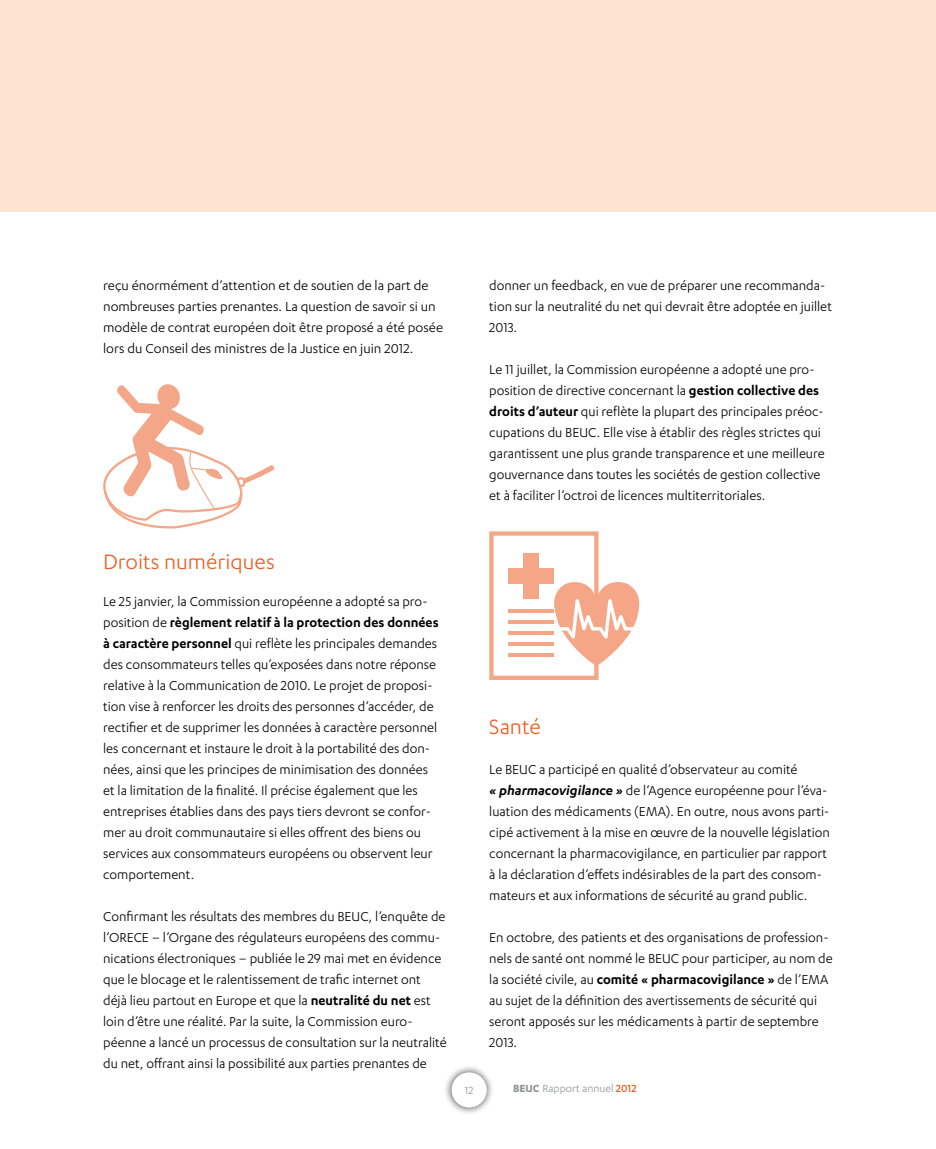
<style>
.page{position:relative;width:936px;height:1149px;background:#fff}
.page>*{position:absolute;margin:0;border:0;box-sizing:border-box;transform-origin:0 0}
.t1{font:24px "Karbon";color:#ee6025}
.t2{font:15px/21px "Karbon";color:#000}
.t3{font:12px "Karbon";color:#939598}
.s1{font-weight:600}
.s2{font-weight:600;font-style:italic}
.s3{font-weight:700}
.s4{font-weight:500;color:#ee6025}
</style>
<div class="page">
<div style="left:0;top:1px;width:934px;height:210px;background:#fde3d2"></div>
<svg style="left:103px;top:384px;width:172px;height:144px"></svg>
<svg style="left:489px;top:531px;width:150px;height:148px"></svg>
<div style="left:508px;top:568px;width:46px;height:15px;background:#f5a687"></div>
<div style="left:523px;top:553px;width:16px;height:45px;background:#f5a687"></div>
<hr style="left:508px;top:609px;width:46px;height:3px;background:#ed5e26">
<hr style="left:508px;top:620px;width:46px;height:3px;background:#ed5e26">
<hr style="left:508px;top:631px;width:46px;height:3px;background:#ed5e26">
<hr style="left:508px;top:642px;width:46px;height:4px;background:#f5a687">
<hr style="left:508px;top:653px;width:46px;height:4px;background:#f5a687">
<div style="left:444px;top:1064px;width:50px;height:51px;background:#000;opacity:.75"></div>
<div style="left:451px;top:1071px;width:35px;height:36px;background:#fff;border-radius:50%"></div>
<p class="t2" style="left:103px;top:275px;width:341px">reçu énormément d’attention et de soutien de la part de nombreuses parties prenantes. La question de savoir si un modèle de contrat européen doit être proposé a été posée lors du Conseil des ministres de la Justice en juin 2012.</p>
<p class="t2" style="left:489px;top:275px;width:344px">donner un feedback, en vue de préparer une recommanda&shy;tion sur la neutralité du net qui devrait être adoptée en juillet<br>2013.</p>
<p class="t2" style="left:489px;top:359px;width:337px">Le 11 juillet, la Commission européenne a adopté une pro&shy;position de directive concernant la <span class="s1">gestion collective des droits d’auteur</span> qui reflète la plupart des principales préoc&shy;cupations du BEUC. Elle vise à établir des règles strictes qui garantissent une plus grande transparence et une meilleure gouvernance dans toutes les sociétés de gestion collective et à faciliter l’octroi de licences multiterritoriales.</p>
<h1 class="t1" style="left:103px;top:548px;width:173px">Droits numériques</h1>
<p class="t2" style="left:103px;top:590px;width:337px">Le 25 janvier, la Commission européenne a adopté sa pro&shy;position de <span class="s1">règlement relatif à la protection des données à caractère personnel</span> qui reflète les principales demandes des consommateurs telles qu’exposées dans notre réponse relative à la Communication de 2010. Le projet de proposi&shy;tion vise à renforcer les droits des personnes d’accéder, de rectifier et de supprimer les données à caractère personnel les concernant et instaure le droit à la portabilité des don&shy;nées, ainsi que les principes de minimisation des données et la limitation de la finalité. Il précise également que les entreprises établies dans des pays tiers devront se confor&shy;mer au droit communautaire si elles offrent des biens ou services aux consommateurs européens ou observent leur comportement.</p>
<p class="t2" style="left:103px;top:905px;width:345px">Confirmant les résultats des membres du BEUC, l’enquête de l’ORECE – l’Organe des régulateurs européens des commu&shy;nications électroniques – publiée le 29 mai met en évidence que le blocage et le ralentissement de trafic internet ont déjà lieu partout en Europe et que la <span class="s1">neutralité du net</span> est loin d’être une réalité. Par la suite, la Commission euro&shy;péenne a lancé un processus de consultation sur la neutralité du net, offrant ainsi la possibilité aux parties prenantes de</p>
<h1 class="t1" style="left:489px;top:713px;width:53px">Santé</h1>
<p class="t2" style="left:489px;top:758px;width:342px">Le BEUC a participé en qualité d’observateur au comité<br><span class="s2">« pharmacovigilance »</span> de l’Agence européenne pour l’éva&shy;luation des médicaments (EMA). En outre, nous avons parti&shy;cipé activement à la mise en œuvre de la nouvelle législation concernant la pharmacovigilance, en particulier par rapport à la déclaration d’effets indésirables de la part des consom&shy;mateurs et aux informations de sécurité au grand public.</p>
<p class="t2" style="left:489px;top:926px;width:345px">En octobre, des patients et des organisations de profession&shy;nels de santé ont nommé le BEUC pour participer, au nom de la société civile, au <span class="s1">comité « pharmacovigilance »</span> de l’EMA au sujet de la définition des avertissements de sécurité qui seront apposés sur les médicaments à partir de septembre 2013.</p>
<p class="t3" style="left:465px;top:1083px;width:10px">12</p>
<p class="t3" style="left:513px;top:1080px;width:125px"><span class="s3">BEUC</span> Rapport annuel <span class="s4">2012</span></p>
</div>
